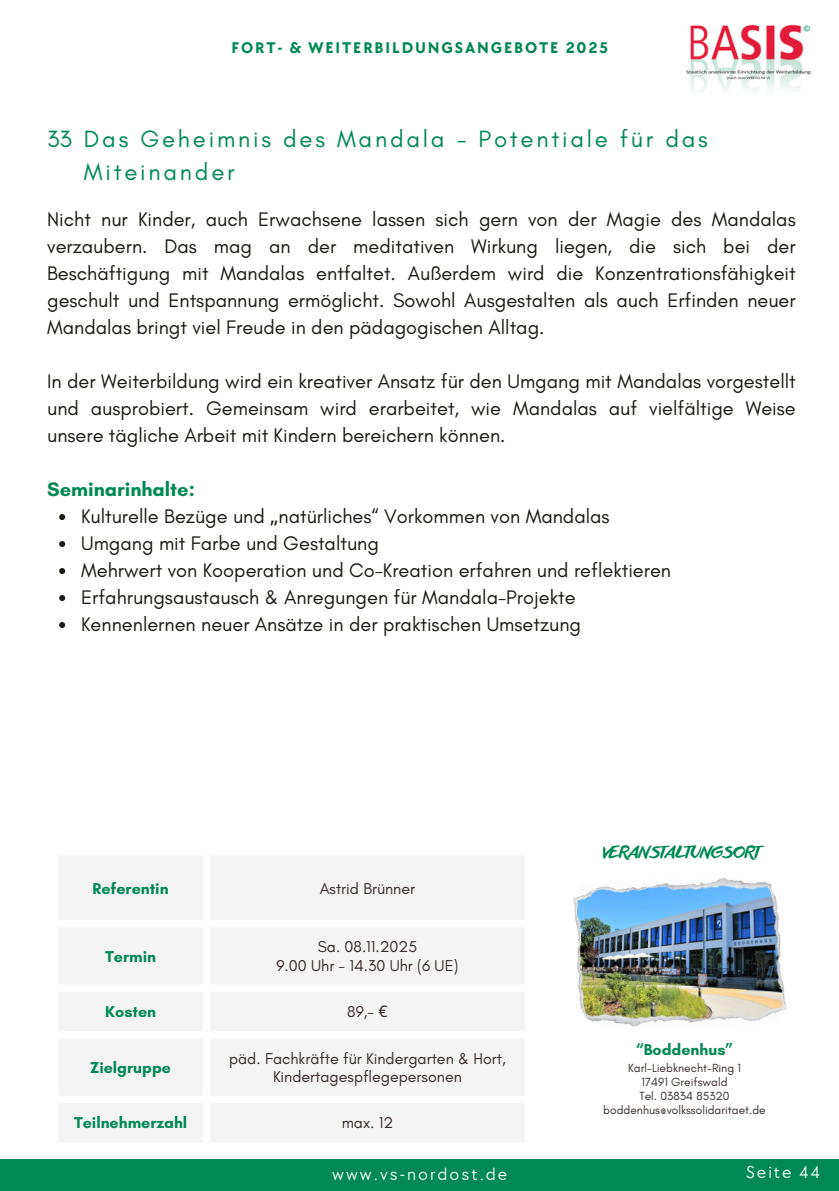
<style>
.page{position:relative;width:839px;height:1191px;background:#fff}
.page>*{position:absolute;margin:0;border:0;box-sizing:border-box;transform-origin:0 0}
.t1{font:24px/33px "Glacial Indifference";letter-spacing:.115em;color:#008954}
.t2{font:20px/27px "Glacial Indifference";color:#181b13;text-align:justify}
.t3{font:700 20px "Glacial Indifference";color:#008954}
.t4{font:17.6px "TT Chocolates";letter-spacing:.115em;color:#fff}
.t5{font:16px/18.6px "Glacial Indifference";color:#372a28;text-align:center}
.t6{font:700 16px "Glacial Indifference";color:#008954}
.t7{font:700 16px "TT Chocolates";letter-spacing:.115em;color:#008954}
.t8{font:16px "Anothershabby";color:#008954}
.t9{font:12px "Glacial Indifference";color:#372a28}
.s1{font-family:"Noto Sans"}
</style>
<div class="page">
<svg style="left:59px;top:514px;width:6px;height:6px"></svg>
<svg style="left:59px;top:541px;width:6px;height:6px"></svg>
<svg style="left:59px;top:568px;width:6px;height:6px"></svg>
<svg style="left:59px;top:595px;width:6px;height:6px"></svg>
<svg style="left:59px;top:622px;width:6px;height:6px"></svg>
<div style="left:0;top:1159px;width:838px;height:32px;background:#008954"></div>
<img style="left:686px;top:24px;width:125px;height:67px">
<svg style="left:59px;top:856px;width:465px;height:286px;fill:#f4f4f4"></svg>
<img style="left:573px;top:879px;width:213px;height:147px">
<p class="t7" style="left:231px;top:39px;width:378px">FORT- &amp; WEITERBILDUNGSANGEBOTE 2025</p>
<p class="t1" style="left:47px;top:122px;width:26px">33</p>
<p class="t1" style="left:84px;top:122px;width:625px">Das Geheimnis des Mandala - Potentiale für das<br>Miteinander</p>
<p class="t2" style="left:47px;top:206px;width:750px">Nicht nur Kinder, auch Erwachsene lassen sich gern von der Magie des Mandalas verzaubern. Das mag an der meditativen Wirkung liegen, die sich bei der Beschäftigung mit Mandalas entfaltet. Außerdem wird die Konzentrationsfähigkeit geschult und Entspannung ermöglicht. Sowohl Ausgestalten als auch Erfinden neuer Mandalas bringt viel Freude in den pädagogischen Alltag.</p>
<h4 class="t2" style="left:47px;top:368px;width:750px">In der Weiterbildung wird ein kreativer Ansatz für den Umgang mit Mandalas vorgestellt und ausprobiert. Gemeinsam wird erarbeitet, wie Mandalas auf vielfältige Weise unsere tägliche Arbeit mit Kindern bereichern können.</h4>
<p class="t3" style="left:47px;top:477px;width:149px">Seminarinhalte:</p>
<h1 class="t2" style="left:81px;top:503px;width:530px">Kulturelle Bezüge und <span class="s1">„</span>natürliches“ Vorkommen von Mandalas</h1>
<h3 class="t2" style="left:81px;top:530px;width:299px">Umgang mit Farbe und Gestaltung</h3>
<h3 class="t2" style="left:81px;top:557px;width:591px">Mehrwert von Kooperation und Co-Kreation erfahren und reflektieren</h3>
<h2 class="t2" style="left:81px;top:584px;width:496px">Erfahrungsaustausch &amp; Anregungen für Mandala-Projekte</h2>
<p class="t2" style="left:81px;top:611px;width:501px">Kennenlernen neuer Ansätze in der praktischen Umsetzung</p>
<p class="t6" style="left:93px;top:878px;width:78px">Referentin</p>
<p class="t5" style="left:320px;top:879px;width:97px">Astrid Brünner</p>
<p class="t6" style="left:105px;top:946px;width:52px">Termin</p>
<p class="t5" style="left:318px;top:937px;width:101px">Sa. 08.11.2025</p>
<p class="t5" style="left:276px;top:956px;width:183px">9.00 Uhr - 14.30 Uhr (6 UE)</p>
<p class="t6" style="left:105px;top:1002px;width:52px">Kosten</p>
<p class="t5" style="left:347px;top:1002px;width:42px">89,- <span class="s1">€</span></p>
<p class="t6" style="left:90px;top:1058px;width:82px">Zielgruppe</p>
<p class="t5" style="left:229px;top:1049px;width:278px">päd. Fachkräfte für Kindergarten &amp; Hort,<br>Kindertagespflegepersonen</p>
<p class="t6" style="left:74px;top:1113px;width:115px">Teilnehmerzahl</p>
<p class="t5" style="left:341px;top:1113px;width:53px">max. 12</p>
<h5 class="t4" style="left:332px;top:1164px;width:176px">www.vs-nordost.de</h5>
<p class="t8" style="left:603px;top:844px;width:158px">VERANSTALTUNGSORT</p>
<p class="t6" style="left:635px;top:1039px;width:99px">“Boddenhus”</p>
<p class="t9" style="left:628px;top:1060px;width:114px">Karl-Liebknecht-Ring 1</p>
<p class="t9" style="left:641px;top:1074px;width:87px">17491 Greifswald</p>
<p class="t9" style="left:639px;top:1088px;width:92px">Tel. 03834 85320</p>
<p class="t9" style="left:603px;top:1102px;width:164px">boddenhus@volkssolidaritaet.de</p>
<p class="t4" style="left:746px;top:1163px;width:75px">Seite 44</p>
</div>
